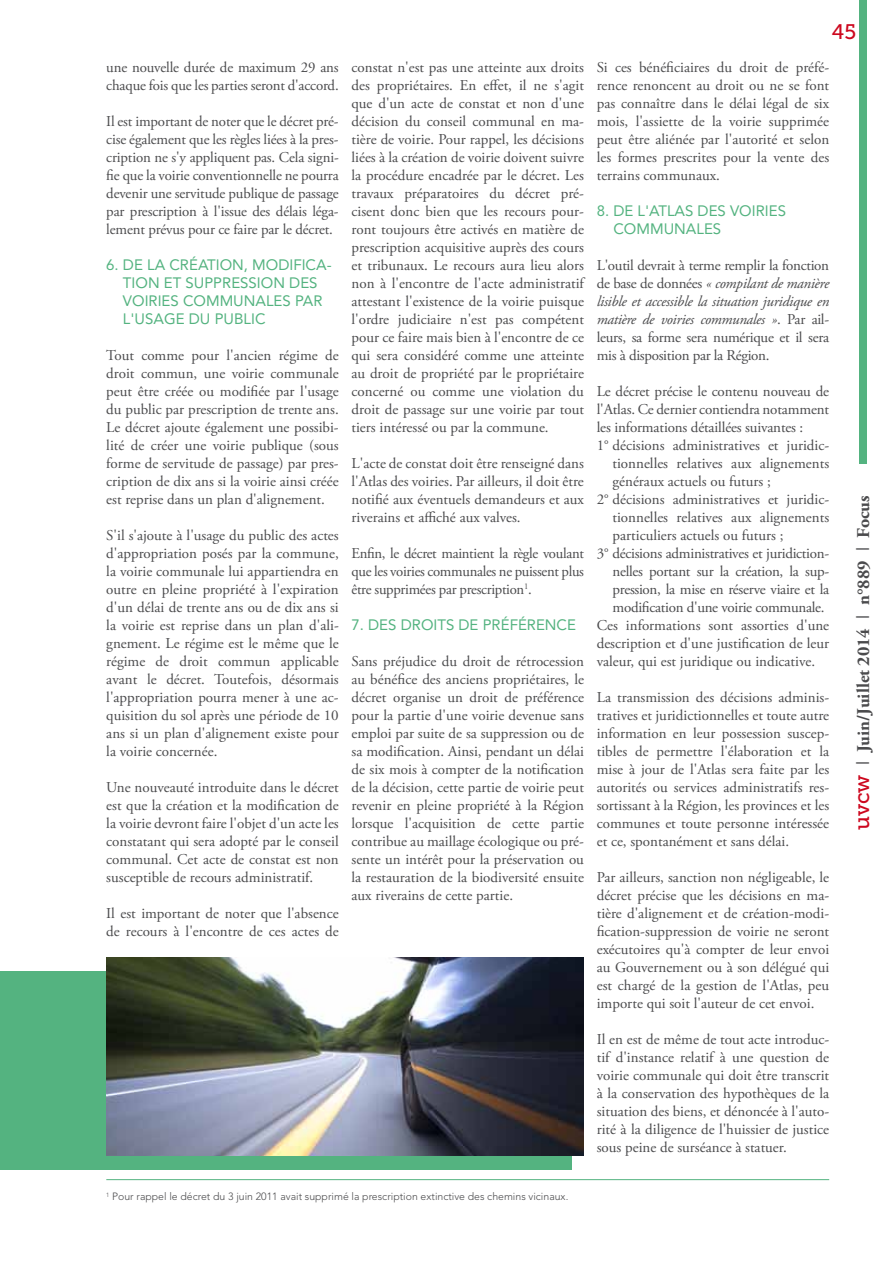
<style>
.page{position:relative;width:893px;height:1263px;background:#fff}
.page>*{position:absolute;margin:0;border:0;box-sizing:border-box;transform-origin:0 0}
.t1{font:21px "Museo Slab 500";color:#cd071e}
.t2{font:700 18px "Adobe Garamond Pro";color:#4b4b4d}
.t3{font:15px/18px "Adobe Garamond Pro";color:#4b4b4d;text-align:justify}
.t4{font:15px "Adobe Garamond Pro";letter-spacing:-.02em;color:#4b4b4d}
.t5{font:15px/18px "Avenir";color:#54b380}
.t6{font:300 10.5px "Avenir";color:#4b4b4d}
.s1{font-style:italic}
.s2{font-family:"Museo Slab 500";font-weight:400;font-size:21px;color:#cd071e}
.s3{font-family:"Century Gothic";font-weight:400}
</style>
<div class="page">
<div style="left:859px;top:0;width:7px;height:463px;background:#54b380"></div>
<div style="left:0;top:971px;width:571px;height:199px;background:#54b380"></div>
<img style="left:106px;top:957px;width:477px;height:199px">
<hr style="left:106px;top:1179px;width:723px;height:1px;background:#54b380">
<p class="t3" style="left:106px;top:59px;width:234px">une nouvelle durée de maximum 29 ans chaque fois que les parties seront d'accord.</p>
<p class="t3" style="left:106px;top:113px;width:234px">Il est important de noter que le décret pré&shy;cise également que les règles liées à la pres&shy;cription ne s'y appliquent pas. Cela signi&shy;fie que la voirie conventionnelle ne pourra devenir une servitude publique de passage par prescription à l'issue des délais léga&shy;lement prévus pour ce faire par le décret.</p>
<p class="t5" style="left:123px;top:256px;width:210px;text-indent:-17px">6. DE LA CRÉATION, MODIFICA-<br>TION ET SUPP</p>
<p class="t5" style="left:123px;top:274px;width:201px;text-indent:99px">RESSION DES<br>VOIRIES COMMU NALES PAR<br>L'USAGE DU PU BLIC</p>
<p class="t3" style="left:106px;top:347px;width:234px">Tout comme pour l'ancien régime de droit commun, une voirie communale peut être créée ou modifiée par l'usage du public par prescription de trente ans.<br>Le décret ajoute également une possibi&shy;lité de créer une voirie publique (sous forme de servitude de passage) par pres&shy;cription de dix ans si la voirie ainsi créée est reprise dans un plan d'alignement.</p>
<p class="t3" style="left:106px;top:527px;width:234px">S'il s'ajoute à l'usage du public des actes d'appropriation posés par la commune, la voirie communale lui appartiendra en outre en pleine propriété à l'expiration d'un délai de trente ans ou de dix ans si la voirie est reprise dans un plan d'ali&shy;gnement. Le régime est le même que le régime de droit commun applicable avant le décret. Toutefois, désormais l'appropriation pourra mener à une ac&shy;quisition du sol après une période de 10 ans si un plan d'alignement existe pour la voirie concernée.</p>
<p class="t3" style="left:106px;top:779px;width:234px">Une nouveauté introduite dans le décret est que la création et la modification de la voirie devront faire l'objet d'un acte les constatant qui sera adopté par le conseil communal. Cet acte de constat est non susceptible de recours administratif.</p>
<p class="t3" style="left:106px;top:905px;width:234px">Il est important de noter que l'absence de recours à l'encontre de ces actes de</p>
<p class="t3" style="left:351px;top:59px;width:234px">constat n'est pas une atteinte aux droits des propriétaires. En effet, il ne s'agit que d'un acte de constat et non d'une décision du conseil communal en ma&shy;tière de voirie. Pour rappel, les décisions liées à la création de voirie doivent suivre la procédure encadrée par le décret. Les travaux préparatoires du décret pré&shy;cisent donc bien que les recours pour&shy;ront toujours être activés en matière de prescription acquisitive auprès des cours et tribunaux. Le recours aura lieu alors non à l'encontre de l'acte administratif attestant l'existence de la voirie puisque l'ordre judiciaire n'est pas compétent pour ce faire mais bien à l'encontre de ce qui sera considéré comme une atteinte au droit de propriété par le propriétaire concerné ou comme une violation du droit de passage sur une voirie par tout tiers intéressé ou par la commune.</p>
<p class="t3" style="left:351px;top:455px;width:234px">L'acte de constat doit être renseigné dans l'Atlas des voiries. Par ailleurs, il doit être notifié aux éventuels demandeurs et aux riverains et affiché aux valves.</p>
<p class="t3" style="left:351px;top:545px;width:234px">Enfin, le décret maintient la règle voulant que les voiries communales ne puissent plus être supprimées par prescription<sup>1</sup>.</p>
<p class="t5" style="left:351px;top:616px;width:226px">7. DES DROITS DE PRÉFÉRENCE</p>
<p class="t3" style="left:351px;top:653px;width:234px">Sans préjudice du droit de rétrocession au bénéfice des anciens propriétaires, le décret organise un droit de préférence pour la partie d'une voirie devenue sans emploi par suite de sa suppression ou de sa modification. Ainsi, pendant un délai de six mois à compter de la notification de la décision, cette partie de voirie peut revenir en pleine propriété à la Région lorsque l'acquisition de cette partie contribue au maillage écologique ou pré&shy;sente un intérêt pour la préservation ou la restauration de la biodiversité ensuite aux riverains de cette partie.</p>
<h1 class="t1" style="left:832px;top:20px;width:26px">45</h1>
<p class="t3" style="left:597px;top:59px;width:234px">Si ces bénéficiaires du droit de préfé&shy;rence renoncent au droit ou ne se font pas connaître dans le délai légal de six mois, l'assiette de la voirie supprimée peut être aliénée par l'autorité et selon les formes prescrites pour la vente des terrains communaux.</p>
<p class="t5" style="left:613px;top:202px;width:174px;text-indent:-17px">8. DE L'ATLAS DES VOIRIES<br>COMMU NALES</p>
<p class="t3" style="left:597px;top:257px;width:234px">L'outil devrait à terme remplir la fonction de base de données <span class="s1">« compilant de manière lisible et accessible la situation juridique en matière de voiries communales »</span>. Par ail&shy;leurs, sa forme sera numérique et il sera mis à disposition par la Région.</p>
<p class="t3" style="left:597px;top:383px;width:234px">Le décret précise le contenu nouveau de</p>
<p class="t3" style="left:597px;top:401px;width:234px">l'Atlas. Ce dernier contiendra notamment</p>
<p class="t3" style="left:597px;top:419px;width:208px">les informations détaillées suivantes :</p>
<p class="t3" style="left:597px;top:437px;width:234px">1° décisions administratives et juridic-</p>
<p class="t3" style="left:612px;top:455px;width:218px">tionnelles relatives aux alignements</p>
<p class="t3" style="left:612px;top:473px;width:160px">généraux actuels ou futurs ;</p>
<p class="t3" style="left:597px;top:491px;width:234px">2° décisions administratives et juridic-</p>
<p class="t3" style="left:612px;top:509px;width:218px">tionnelles relatives aux alignements</p>
<p class="t3" style="left:612px;top:527px;width:172px">particuliers actuels ou futurs ;</p>
<p class="t4" style="left:597px;top:544px;width:234px">3° décisions administratives et juridiction-</p>
<p class="t4" style="left:612px;top:562px;width:218px">nelles portant sur la création, la sup-</p>
<p class="t4" style="left:612px;top:580px;width:218px">pression, la mise en réserve viaire et la</p>
<p class="t4" style="left:612px;top:598px;width:214px">modification d'une voirie communale.</p>
<p class="t3" style="left:597px;top:617px;width:234px">Ces informations sont assorties d'une</p>
<p class="t3" style="left:597px;top:635px;width:234px">description et d'une justification de leur</p>
<p class="t3" style="left:597px;top:653px;width:220px">valeur, qui est juridique ou indicative.</p>
<p class="t3" style="left:597px;top:689px;width:234px">La transmission des décisions adminis&shy;tratives et juridictionnelles et toute autre information en leur possession suscep&shy;tibles de permettre l'élaboration et la mise à jour de l'Atlas sera faite par les autorités ou services administratifs res&shy;sortissant à la Région, les provinces et les communes et toute personne intéressée et ce, spontanément et sans délai.</p>
<p class="t3" style="left:597px;top:869px;width:234px">Par ailleurs, sanction non négligeable, le décret précise que les décisions en ma&shy;tière d'alignement et de création-modi&shy;fication-suppression de voirie ne seront exécutoires qu'à compter de leur envoi au Gouvernement ou à son délégué qui est chargé de la gestion de l'Atlas, peu importe qui soit l'auteur de cet envoi.</p>
<p class="t3" style="left:597px;top:1031px;width:234px">Il en est de même de tout acte introduc&shy;tif d'instance relatif à une question de voirie communale qui doit être transcrit à la conservation des hypothèques de la situation des biens, et dénoncée à l'auto&shy;rité à la diligence de l'huissier de justice sous peine de surséance à statuer.</p>
<p class="t2" style="left:853px;top:830px;width:336px;rotate:-90deg"><span class="s2">uvcw</span> <span class="s3">I</span> Juin/Juillet 2014 <span class="s3">I</span> n°889 <span class="s3">I</span> Focus</p>
<p class="t6" style="left:106px;top:1190px;width:464px"><sup>1</sup> Pour rappel le décret du 3 juin 2011 avait supprimé la prescription extinctive des chemins vicinaux.</p>
</div>
